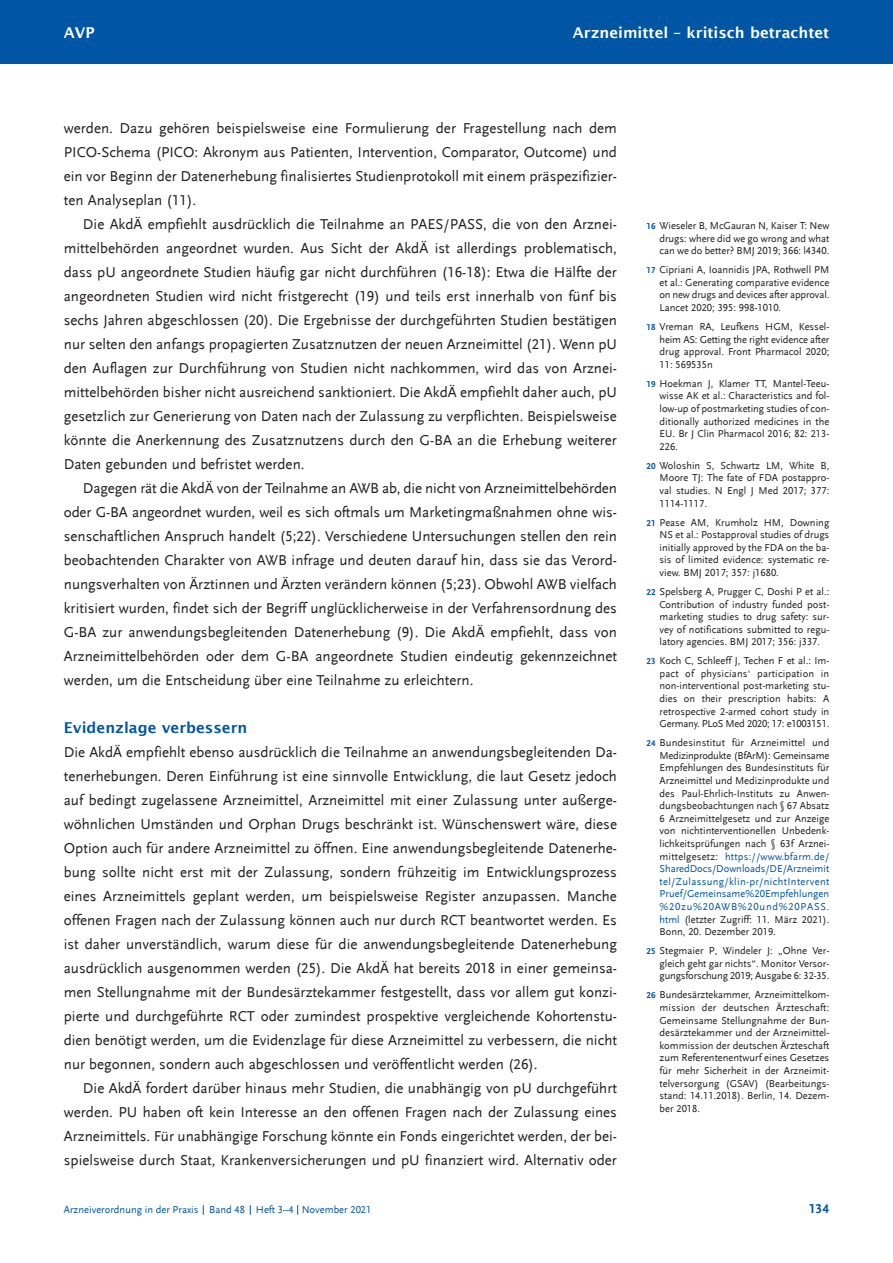
<style>
.page{position:relative;width:893px;height:1263px;background:#fff}
.page>*{position:absolute;margin:0;border:0;box-sizing:border-box;transform-origin:0 0}
.t1{font:15px/24px "Scala Sans LF";color:#231f20;text-align:justify}
.t2{font:600 15px "Lucida Sans";color:#fff}
.t3{font:600 15px "Lucida Sans";color:#0155a5}
.t4{font:700 13.5px "Scala Sans LF";color:#0155a5}
.t5{font:10.5px/12.6px "Scala Sans LF";color:#231f20;text-align:justify}
.t6{font:10.5px "Scala Sans LF";color:#0155a5}
.s1{font-weight:700;font-size:9px;color:#0155a5}
.s2{color:#0155a5}
</style>
<div class="page">
<div style="left:0;top:0;width:893px;height:64px;background:#0155a5"></div>
<p class="t2" style="left:64px;top:24px;width:32px">AVP</p>
<p class="t2" style="left:573px;top:24px;width:258px">Arzneimittel – kritisch betrachtet</p>
<p class="t1" style="left:64px;top:116px;width:555px">werden. Dazu gehören beispielsweise eine Formulierung der Fragestellung nach dem PICO-Schema (PICO: Akronym aus Patienten, Intervention, Comparator, Outcome) und ein vor Beginn der Datenerhebung finalisiertes Studienprotokoll mit einem präspezifizier&shy;ten Analyseplan (11).</p>
<p class="t1" style="left:64px;top:212px;width:555px;text-indent:19px">Die AkdÄ empfiehlt ausdrücklich die Teilnahme an PAES/PASS, die von den Arznei - mittelbehörden angeordnet wurden. Aus Sicht der AkdÄ ist allerdings problematisch, dass pU angeordnete Studien häufig gar nicht durchführen (16-18): Etwa die Hälfte der angeordneten Studien wird nicht fristgerecht (19) und teils erst innerhalb von fünf bis sechs Jahren abgeschlossen (20). Die Ergebnisse der durchgeführten Studien bestätigen nur selten den anfangs propagierten Zusatznutzen der neuen Arzneimittel (21). Wenn pU den Auflagen zur Durchführung von Studien nicht nachkommen, wird das von Arznei - mittel behörden bisher nicht ausreichend sanktioniert. Die AkdÄ empfiehlt daher auch, pU gesetzlich zur Generierung von Daten nach der Zulassung zu verpflichten. Beispielsweise könnte die Anerkennung des Zusatznutzens durch den G-BA an die Erhebung weiterer Daten gebunden und befristet werden.</p>
<p class="t1" style="left:64px;top:476px;width:555px;text-indent:19px">Dagegen rät die AkdÄ von der Teilnahme an AWB ab, die nicht von Arzneimittelbehörden oder G-BA angeordnet wurden, weil es sich oftmals um Marketingmaßnahmen ohne wis&shy;senschaftlichen Anspruch handelt (5;22). Verschiedene Untersuchungen stellen den rein beobachtenden Charakter von AWB infrage und deuten darauf hin, dass sie das Verord - nungsverhalten von Ärztinnen und Ärzten verändern können (5;23). Obwohl AWB vielfach kritisiert wurden, findet sich der Begriff unglücklicherweise in der Verfahrensordnung des G-BA zur anwendungsbegleitenden Datenerhebung (9). Die AkdÄ empfiehlt, dass von Arzneimittelbehörden oder dem G-BA angeordnete Studien eindeutig gekennzeichnet werden, um die Entscheidung über eine Teilnahme zu erleichtern.</p>
<p class="t3" style="left:64px;top:719px;width:185px">Evidenzlage verbessern</p>
<p class="t1" style="left:64px;top:740px;width:555px">Die AkdÄ empfiehlt ebenso ausdrücklich die Teilnahme an anwendungsbegleitenden Da - ten erhebungen. Deren Einführung ist eine sinnvolle Entwicklung, die laut Gesetz jedoch auf bedingt zugelassene Arzneimittel, Arzneimittel mit einer Zulassung unter außerge&shy;wöhnlichen Umständen und Orphan Drugs beschränkt ist. Wünschenswert wäre, diese Option auch für andere Arzneimittel zu öffnen. Eine anwendungsbegleitende Datenerhe - bung sollte nicht erst mit der Zulassung, sondern frühzeitig im Entwicklungsprozess eines Arzneimittels geplant werden, um beispielsweise Register anzupassen. Manche offenen Fragen nach der Zulassung können auch nur durch RCT beantwortet werden. Es ist daher unverständlich, warum diese für die anwendungsbegleitende Datenerhebung ausdrücklich ausgenommen werden (25). Die AkdÄ hat bereits 2018 in einer gemeinsa&shy;men Stellungnahme mit der Bundesärztekammer festgestellt, dass vor allem gut konzi&shy;pierte und durchgeführte RCT oder zumindest prospektive vergleichende Kohortenstu - dien benötigt werden, um die Evidenzlage für diese Arzneimittel zu verbessern, die nicht nur begonnen, sondern auch abgeschlossen und veröffentlicht werden (26).</p>
<p class="t1" style="left:64px;top:1076px;width:555px;text-indent:19px">Die AkdÄ fordert darüber hinaus mehr Studien, die unabhängig von pU durchgeführt werden. PU haben oft kein Interesse an den offenen Fragen nach der Zulassung eines Arzneimittels. Für unabhängige Forschung könnte ein Fonds eingerichtet werden, der bei&shy;spielsweise durch Staat, Krankenversicherungen und pU finanziert wird. Alternativ oder</p>
<p class="t6" style="left:64px;top:1204px;width:309px">Arzneiverordnung in der Praxis Band 48 Heft 3–4 November 2021</p>
<p class="t5" style="left:659px;top:219px;width:171px;text-indent:-13px"><span class="s1">16</span> Wieseler B, McGauran N, Kaiser T: New drugs: where did we go wrong and what can we do better? BMJ 2019; 366: l4340.</p>
<p class="t5" style="left:659px;top:264px;width:171px;text-indent:-13px"><span class="s1">17</span> Cipriani A, Ioannidis JPA, Rothwell PM et al.: Generating comparative evidence on new drugs and devices after approval.<br>Lancet 2020; 395: 998-1010.</p>
<p class="t5" style="left:659px;top:320px;width:171px;text-indent:-13px"><span class="s1">18</span> Vreman RA, Leufkens HGM, Kessel&shy;heim AS: Getting the right evidence after drug approval. Front Pharmacol 2020; 11: 569535n</p>
<p class="t5" style="left:659px;top:377px;width:171px;text-indent:-13px"><span class="s1">19</span> Hoekman J, Klamer TT, Mantel-Teeu&shy;wisse AK et al.: Characteristics and fol&shy;low-up of postmarketing studies of con&shy;ditionally authorized medicines in the EU. Br J Clin Pharmacol 2016; 82: 213- 226.</p>
<p class="t5" style="left:659px;top:459px;width:171px;text-indent:-13px"><span class="s1">20</span> Woloshin S, Schwartz LM, White B, Moore TJ: The fate of FDA postappro&shy;val studies. N Engl J Med 2017; 377:<br>1114-1117.</p>
<p class="t5" style="left:659px;top:516px;width:171px;text-indent:-13px"><span class="s1">21</span> Pease AM, Krumholz HM, Downing NS et al.: Postapproval studies of drugs initially approved by the FDA on the ba&shy;sis of limited evidence: systematic re&shy;view. BMJ 2017; 357: j1680.</p>
<p class="t5" style="left:659px;top:585px;width:171px;text-indent:-13px"><span class="s1">22</span> Spelsberg A, Prugger C, Doshi P et al.:<br>Contribution of industry funded post&shy;marketing studies to drug safety: sur&shy;vey of notifications submitted to regu&shy;latory agencies. BMJ 2017; 356: j337.</p>
<p class="t5" style="left:659px;top:655px;width:171px;text-indent:-13px"><span class="s1">23</span> Koch C, Schleeff J, Techen F et al.: Im&shy;pact of physicians‘ participation in non-interventional post-marketing stu&shy;dies on their prescription habits: A retrospective 2-armed cohort study in Germany. PLoS Med 2020; 17: e1003151.</p>
<p class="t5" style="left:659px;top:737px;width:171px;text-indent:-13px"><span class="s1">24</span> Bundesinstitut für Arzneimittel und Medizinprodukte (BfArM): Gemeinsame Empfehlungen des Bundesinstituts für Arzneimittel und Medizinprodukte und des Paul-Ehrlich-Instituts zu Anwen&shy;dungsbeobachtungen nach § 67 Absatz 6 Arzneimittelgesetz und zur Anzeige von nichtinterventionellen Unbedenk&shy;lichkeitsprüfungen nach § 63f Arznei&shy;mittelgesetz: <span class="s2">https://www.bfarm.de/ SharedDocs/Downloads/DE/Arzneimit tel/Zulassung/klin-pr/nichtIntervent Pruef/Gemeinsame%20Empfehlungen %20zu%20AWB%20und%20PASS. html</span> (letzter Zugriff: 11. März 2021).<br>Bonn, 20. Dezember 2019.</p>
<p class="t5" style="left:659px;top:945px;width:171px;text-indent:-13px"><span class="s1">25</span> Stegmaier P, Windeler J: „Ohne Ver&shy;gleich geht gar nichts“. Monitor Versor&shy;gungsforschung 2019; Ausgabe 6: 32-35.</p>
<p class="t5" style="left:659px;top:989px;width:171px;text-indent:-13px"><span class="s1">26</span> Bundesärztekammer, Arzneimittelkom&shy;mission der deutschen Ärzteschaft:<br>Gemeinsame Stellungnahme der Bun&shy;desärztekammer und der Arzneimittel&shy;kommission der deutschen Ärzteschaft zum Referentenentwurf eines Gesetzes für mehr Sicherheit in der Arzneimit&shy;telversorgung (GSAV) (Bearbeitungs&shy;stand: 14.11.2018). Berlin, 14. Dezem&shy;ber 2018.</p>
<p class="t4" style="left:809px;top:1201px;width:22px">134</p>
</div>
